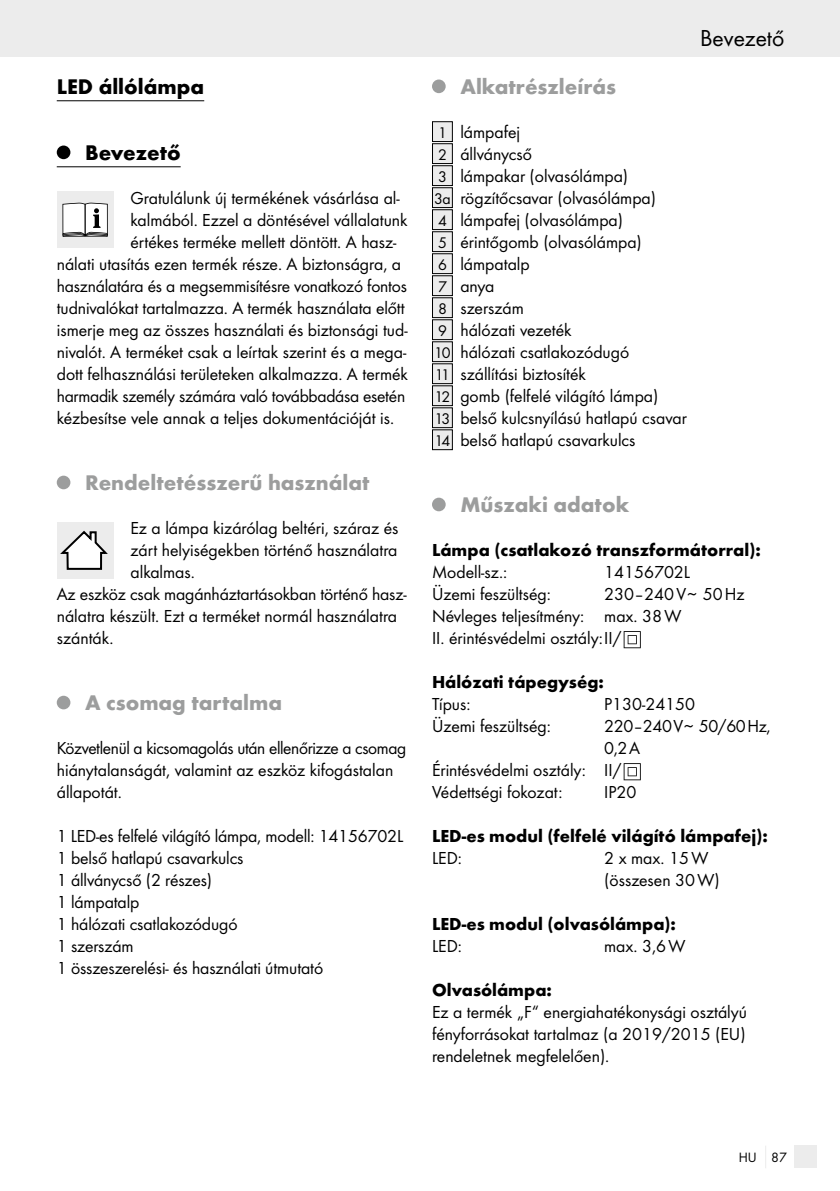
<style>
.page{position:relative;width:840px;height:1191px;background:#fff}
.page>*{position:absolute;margin:0;border:0;box-sizing:border-box;transform-origin:0 0}
.t1{font:24px "Futura Boo";color:#000}
.t2{font:700 22px "Futura";color:#9c9d9d}
.t3{font:700 22px "Futura";color:#000}
.t4{font:18px/22px "Futura Boo";color:#000}
.t5{font:700 18px "Futura";color:#000}
.t6{font:18px "Futura Boo";letter-spacing:-.02em;color:#000}
.t7{font:14px "Futura Boo";color:#000}
.s1{font-size:16px}
</style>
<div class="page">
<div style="left:0;top:0;width:839px;height:57px;background:#ececec"></div>
<div style="left:794px;top:1145px;width:22px;height:23px;background:#ececec"></div>
<hr style="left:57px;top:100px;width:147px;height:1px;background:#000">
<hr style="left:57px;top:166px;width:123px;height:1px;background:#000">
<div style="left:57px;top:145px;width:13px;height:14px;background:#000;border-radius:50%"></div>
<div style="left:57px;top:191px;width:56px;height:57px;background:#ececec"></div>
<hr style="left:63px;top:236px;width:44px;height:1px;background:#000">
<svg style="left:62px;top:203px;width:46px;height:33px;background:#cacaca"></svg>
<div style="left:57px;top:475px;width:13px;height:14px;background:#9c9d9d;border-radius:50%"></div>
<div style="left:57px;top:522px;width:56px;height:57px;background:#ececec"></div>
<svg style="left:60px;top:530px;width:48px;height:40px"></svg>
<div style="left:57px;top:695px;width:13px;height:14px;background:#9c9d9d;border-radius:50%"></div>
<div style="left:432px;top:79px;width:13px;height:14px;background:#9c9d9d;border-radius:50%"></div>
<div style="left:432px;top:122px;width:20px;height:20px;background:#ececec"></div>
<div style="left:432px;top:121px;width:20px;height:21px;border:1px solid #000"></div>
<div style="left:432px;top:144px;width:20px;height:20px;background:#ececec"></div>
<div style="left:432px;top:143px;width:20px;height:21px;border:1px solid #000"></div>
<div style="left:432px;top:166px;width:20px;height:20px;background:#ececec"></div>
<div style="left:432px;top:165px;width:20px;height:21px;border:1px solid #000"></div>
<div style="left:432px;top:188px;width:20px;height:20px;background:#ececec"></div>
<div style="left:432px;top:187px;width:20px;height:21px;border:1px solid #000"></div>
<div style="left:432px;top:210px;width:20px;height:20px;background:#ececec"></div>
<div style="left:432px;top:209px;width:20px;height:21px;border:1px solid #000"></div>
<div style="left:432px;top:232px;width:20px;height:20px;background:#ececec"></div>
<div style="left:432px;top:231px;width:20px;height:21px;border:1px solid #000"></div>
<div style="left:432px;top:254px;width:20px;height:20px;background:#ececec"></div>
<div style="left:432px;top:253px;width:20px;height:21px;border:1px solid #000"></div>
<div style="left:432px;top:276px;width:20px;height:20px;background:#ececec"></div>
<div style="left:432px;top:275px;width:20px;height:21px;border:1px solid #000"></div>
<div style="left:432px;top:298px;width:20px;height:20px;background:#ececec"></div>
<div style="left:432px;top:297px;width:20px;height:21px;border:1px solid #000"></div>
<div style="left:432px;top:320px;width:20px;height:20px;background:#ececec"></div>
<div style="left:432px;top:319px;width:20px;height:21px;border:1px solid #000"></div>
<div style="left:432px;top:342px;width:20px;height:20px;background:#ececec"></div>
<div style="left:432px;top:341px;width:20px;height:21px;border:1px solid #000"></div>
<div style="left:432px;top:364px;width:20px;height:20px;background:#ececec"></div>
<div style="left:432px;top:363px;width:20px;height:21px;border:1px solid #000"></div>
<div style="left:432px;top:386px;width:20px;height:20px;background:#ececec"></div>
<div style="left:432px;top:385px;width:20px;height:21px;border:1px solid #000"></div>
<div style="left:432px;top:408px;width:20px;height:20px;background:#ececec"></div>
<div style="left:432px;top:407px;width:20px;height:21px;border:1px solid #000"></div>
<div style="left:432px;top:430px;width:20px;height:20px;background:#ececec"></div>
<div style="left:432px;top:429px;width:20px;height:21px;border:1px solid #000"></div>
<div style="left:432px;top:497px;width:13px;height:14px;background:#9c9d9d;border-radius:50%"></div>
<svg style="left:623px;top:631px;width:17px;height:17px"></svg>
<svg style="left:623px;top:763px;width:17px;height:17px"></svg>
<p class="t3" style="left:57px;top:73px;width:149px">LED állólámpa</p>
<p class="t3" style="left:85px;top:139px;width:97px">Bevezető</p>
<p class="t4" style="left:130px;top:187px;width:270px">Gratulálunk új termékének vásárlása al-</p>
<p class="t4" style="left:130px;top:209px;width:278px">kalmából. Ezzel a döntésével vállalatunk</p>
<p class="t4" style="left:130px;top:231px;width:267px">értékes terméke mellett döntött. A hasz-</p>
<p class="t4" style="left:57px;top:253px;width:346px">nálati utasítás ezen termék része. A biztonságra, a</p>
<p class="t4" style="left:57px;top:275px;width:351px">használatára és a megsemmisítésre vonatkozó fontos</p>
<p class="t4" style="left:57px;top:297px;width:349px">tudnivalókat tartalmazza. A termék használata előtt</p>
<p class="t4" style="left:57px;top:319px;width:352px">ismerje meg az összes használati és biztonsági tud-</p>
<p class="t4" style="left:57px;top:341px;width:351px">nivalót. A terméket csak a leírtak szerint és a mega-</p>
<p class="t4" style="left:57px;top:363px;width:352px">dott felhasználási területeken alkalmazza. A termék</p>
<p class="t4" style="left:57px;top:385px;width:350px">harmadik személy számára való továbbadása esetén</p>
<p class="t4" style="left:57px;top:407px;width:339px">kézbesítse vele annak a teljes dokumentációját is.</p>
<p class="t2" style="left:85px;top:469px;width:285px">Rendeltetésszerű használat</p>
<p class="t4" style="left:130px;top:517px;width:269px">Ez a lámpa kizárólag beltéri, száraz és</p>
<p class="t4" style="left:130px;top:539px;width:268px">zárt helyiségekben történő használatra</p>
<p class="t4" style="left:130px;top:561px;width:66px">alkalmas.</p>
<p class="t4" style="left:57px;top:583px;width:351px">Az eszköz csak magánháztartásokban történő hasz-</p>
<p class="t4" style="left:57px;top:605px;width:342px">nálatra készült. Ezt a terméket normál használatra</p>
<p class="t4" style="left:57px;top:627px;width:58px">szánták.</p>
<p class="t2" style="left:85px;top:689px;width:198px">A csomag tartalma</p>
<p class="t4" style="left:57px;top:737px;width:351px">Közvetlenül a kicsomagolás után ellenőrizze a csomag hiánytalanságát, valamint az eszköz kifogástalan állapotát.</p>
<p class="t4" style="left:57px;top:825px;width:348px">1 LED-es felfelé világító lámpa, modell: 14156702L<br>1 belső hatlapú csavarkulcs<br>1 állványcső (2 részes)<br>1 lámpatalp<br>1 hálózati csatlakozódugó<br>1 szerszám<br>1 összeszerelési- és használati útmutató</p>
<p class="t2" style="left:460px;top:73px;width:157px">Alkatrészleírás</p>
<p class="t4" style="left:434px;top:121px;width:254px"><span class="s1">1</span> lámpafej<br><span class="s1">2</span> állványcső<br><span class="s1">3</span> lámpakar (olvasólámpa)<br><span class="s1">3a</span> rögzítőcsavar (olvasólámpa)<br><span class="s1">4</span> lámpafej (olvasólámpa)<br><span class="s1">5</span> érintőgomb (olvasólámpa)<br><span class="s1">6</span> lámpatalp<br><span class="s1">7</span> anya<br><span class="s1">8</span> szerszám<br><span class="s1">9</span> hálózati vezeték<br><span class="s1">10</span> hálózati csatlakozódugó<br><span class="s1">11</span> szállítási biztosíték<br><span class="s1">12</span> gomb (felfelé világító lámpa)<br><span class="s1">13</span> belső kulcsnyílású hatlapú csavar<br><span class="s1">14</span> belső hatlapú csavarkulcs</p>
<h1 class="t1" style="left:699px;top:24px;width:86px">Bevezető</h1>
<p class="t2" style="left:460px;top:491px;width:170px">Műszaki adatok</p>
<p class="t5" style="left:432px;top:539px;width:330px">Lámpa (csatlakozó transzformátorral):</p>
<p class="t4" style="left:432px;top:561px;width:77px">Modell-sz.:</p>
<p class="t4" style="left:604px;top:561px;width:87px">14156702L</p>
<p class="t4" style="left:432px;top:583px;width:120px">Üzemi feszültség:</p>
<p class="t4" style="left:432px;top:583px;width:314px;text-indent:172px">230–240V~ 50Hz<br>Névleges teljesítmény: max. 38W<br>II. érintésvédelmi osztály:II/</p>
<p class="t5" style="left:432px;top:671px;width:173px">Hálózati tápegység:</p>
<p class="t4" style="left:432px;top:693px;width:40px">Típus:</p>
<p class="t4" style="left:604px;top:693px;width:92px">P130-24150</p>
<p class="t4" style="left:432px;top:715px;width:120px">Üzemi feszültség:</p>
<p class="t6" style="left:604px;top:715px;width:168px">220‒240V~ 50/60Hz,</p>
<p class="t4" style="left:604px;top:737px;width:37px">0,2A</p>
<p class="t4" style="left:432px;top:759px;width:191px">Érintésvédelmi osztály: II/</p>
<p class="t4" style="left:432px;top:781px;width:132px">Védettségi fokozat:</p>
<p class="t4" style="left:604px;top:781px;width:34px">IP20</p>
<p class="t5" style="left:432px;top:825px;width:337px">LED-es modul (felfelé világító lámpafej):</p>
<p class="t4" style="left:432px;top:847px;width:31px">LED:</p>
<p class="t4" style="left:604px;top:847px;width:117px">2 x max. 15W (összesen 30W)</p>
<p class="t5" style="left:432px;top:913px;width:245px">LED-es modul (olvasólámpa):</p>
<p class="t4" style="left:432px;top:935px;width:31px">LED:</p>
<p class="t4" style="left:604px;top:935px;width:83px">max. 3,6W</p>
<p class="t5" style="left:432px;top:979px;width:121px">Olvasólámpa:</p>
<p class="t4" style="left:432px;top:1001px;width:316px;text-align:justify">Ez a termék „F“ energiahatékonysági osztályú fényforrásokat tartalmaz (a 2019/2015 (EU) rendeletnek megfelelően).</p>
<p class="t7" style="left:738px;top:1149px;width:50px">HU 87</p>
</div>
